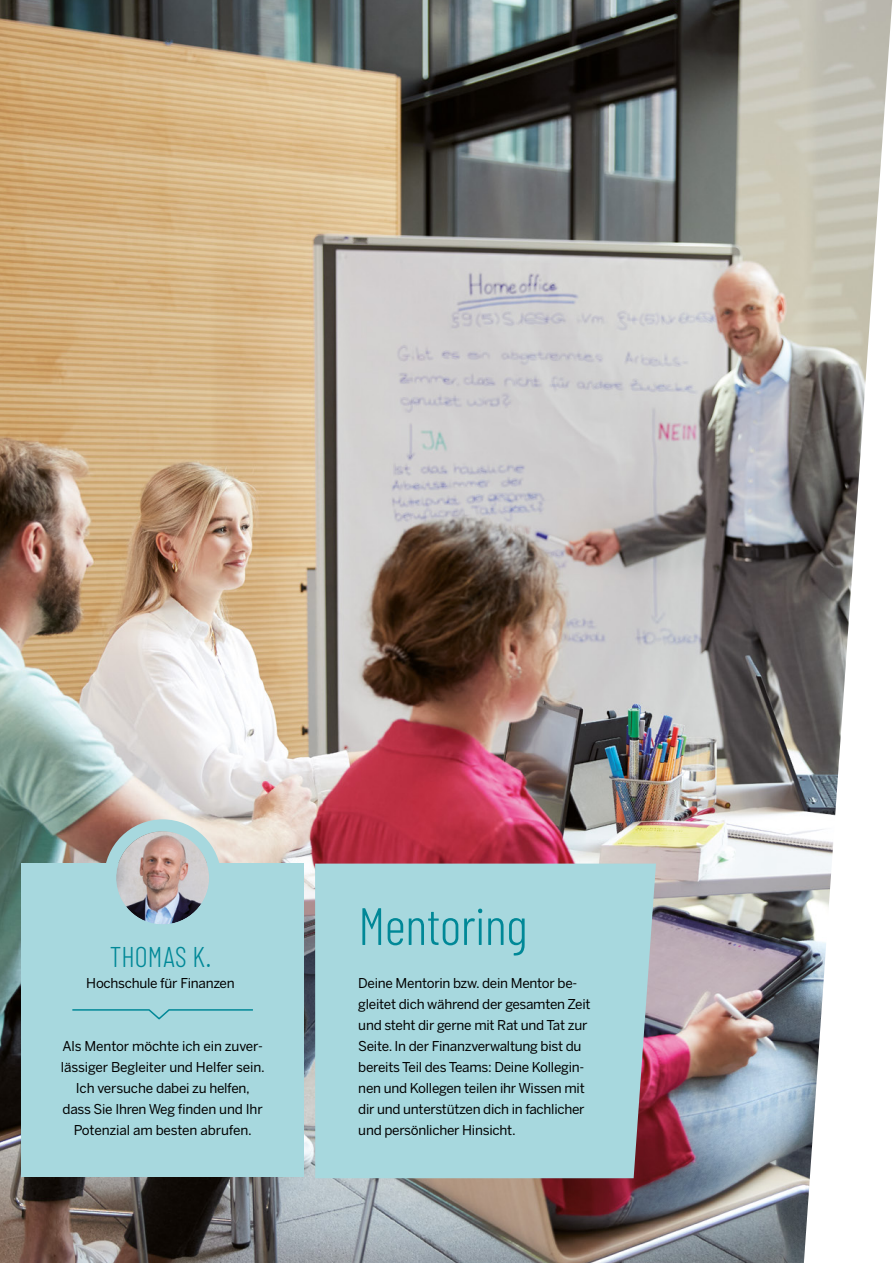
<style>
.page{position:relative;width:893px;height:1263px;background:#fff}
.page>*{position:absolute;margin:0;border:0;box-sizing:border-box;transform-origin:0 0}
.t1{font:300 52.5px "Barlow Condensed";letter-spacing:-.01em;color:#008897}
.t2{font:300 28.5px "Barlow Condensed";color:#008897}
.t3{font:13.5px/21px "Benton Sans";letter-spacing:-.02em;color:#000;text-align:center}
</style>
<div class="page">
<img style="left:0;top:0;width:892px;height:1263px">
<div style="left:315px;top:863px;width:341px;height:315px;background:#a7d8de"></div>
<div style="left:21px;top:863px;width:283px;height:314px;background:#a7d8de"></div>
<svg style="left:72px;top:1009px;width:181px;height:11px"></svg>
<img style="left:116px;top:831px;width:93px;height:93px;border-radius:47px">
<div style="left:104px;top:819px;width:117px;height:117px;border:12px solid #a7d8de;border-radius:50%"></div>
<h2 class="t2" style="left:110px;top:939px;width:103px">THOMAS K.</h2>
<p class="t3" style="left:86px;top:972px;width:150px">Hochschule für Finanzen</p>
<p class="t3" style="left:61px;top:1035px;width:206px">Als Mentor möchte ich ein zuver&shy;lässiger Begleiter und Helfer sein.<br>Ich versuche dabei zu helfen, dass Sie Ihren Weg finden und Ihr<br>Potenzial am besten abrufen.</p>
<h1 class="t1" style="left:358px;top:893px;width:171px">Mentoring</h1>
<p class="t3" style="left:358px;top:972px;width:234px;text-align:left">Deine Mentorin bzw. dein Mentor be&shy;gleitet dich während der gesamten Zeit und steht dir gerne mit Rat und Tat zur Seite. In der Finanzverwaltung bist du bereits Teil des Teams: Deine Kollegin&shy;nen und Kollegen teilen ihr Wissen mit dir und unterstützen dich in fachlicher und persönlicher Hinsicht.</p>
</div>
